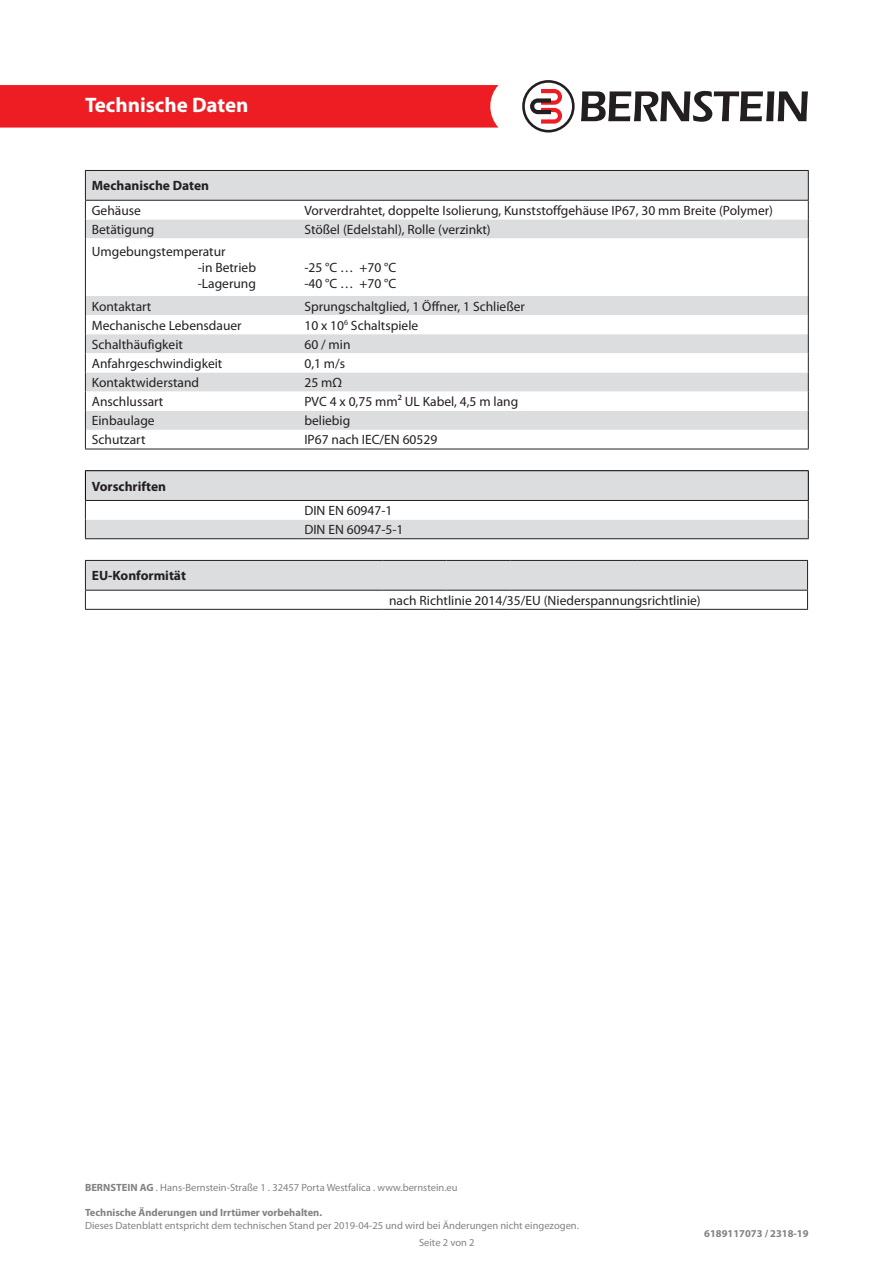
<style>
.page{position:relative;width:893px;height:1263px;background:#fff}
.page>*{position:absolute;margin:0;border:0;box-sizing:border-box;transform-origin:0 0}
.t1{font:700 21px "Myriad Pro";color:#fff}
.t2{font:13.5px "Myriad Pro";color:#231f20}
.t3{font:700 13.5px "Myriad Pro";color:#231f20}
.t4{font:10.5px "Myriad Pro";color:#808285}
.t5{font:700 10.5px "Myriad Pro";color:#808285}
.s1{font-weight:700}
</style>
<div class="page">
<div style="left:0;top:85px;width:498px;height:43px;background:#ee1d23"></div>
<svg style="left:581px;top:91px;width:227px;height:31px"></svg>
<svg style="left:522px;top:80px;width:53px;height:53px"></svg>
<div style="left:86px;top:171px;width:722px;height:29px;background:#dcdddf"></div>
<svg style="left:86px;top:201px;width:722px;height:248px"></svg>
<svg style="left:85px;top:171px;width:1px;height:67px"></svg>
<svg style="left:808px;top:171px;width:1px;height:67px"></svg>
<hr style="left:85px;top:238px;width:1px;height:58px;background:#231f20">
<hr style="left:808px;top:238px;width:1px;height:58px;background:#231f20">
<svg style="left:85px;top:296px;width:1px;height:153px"></svg>
<svg style="left:808px;top:296px;width:1px;height:153px"></svg>
<hr style="left:85px;top:449px;width:213px;height:1px;background:#231f20">
<hr style="left:298px;top:449px;width:511px;height:1px;background:#231f20">
<hr style="left:85px;top:170px;width:213px;height:1px;background:#231f20">
<hr style="left:298px;top:170px;width:511px;height:1px;background:#231f20">
<hr style="left:85px;top:200px;width:213px;height:1px;background:#231f20">
<hr style="left:298px;top:200px;width:511px;height:1px;background:#231f20">
<hr style="left:85px;top:470px;width:213px;height:1px;background:#000">
<hr style="left:298px;top:470px;width:511px;height:1px;background:#000">
<svg style="left:85px;top:471px;width:724px;height:67px"></svg>
<hr style="left:85px;top:538px;width:213px;height:1px;background:#231f20">
<hr style="left:298px;top:538px;width:511px;height:1px;background:#231f20">
<svg style="left:85px;top:561px;width:723px;height:48px"></svg>
<hr style="left:85px;top:560px;width:298px;height:1px;background:#231f20">
<hr style="left:383px;top:560px;width:63px;height:1px;background:#231f20">
<hr style="left:446px;top:560px;width:64px;height:1px;background:#231f20">
<hr style="left:510px;top:560px;width:64px;height:1px;background:#231f20">
<hr style="left:574px;top:560px;width:64px;height:1px;background:#231f20">
<hr style="left:638px;top:560px;width:170px;height:1px;background:#231f20">
<hr style="left:85px;top:590px;width:298px;height:1px;background:#231f20">
<hr style="left:383px;top:590px;width:63px;height:1px;background:#231f20">
<hr style="left:446px;top:590px;width:64px;height:1px;background:#231f20">
<hr style="left:510px;top:590px;width:64px;height:1px;background:#231f20">
<hr style="left:574px;top:590px;width:64px;height:1px;background:#231f20">
<hr style="left:638px;top:590px;width:170px;height:1px;background:#231f20">
<hr style="left:85px;top:609px;width:298px;height:1px;background:#231f20">
<hr style="left:383px;top:609px;width:63px;height:1px;background:#231f20">
<hr style="left:446px;top:609px;width:64px;height:1px;background:#231f20">
<hr style="left:510px;top:609px;width:64px;height:1px;background:#231f20">
<hr style="left:574px;top:609px;width:64px;height:1px;background:#231f20">
<hr style="left:638px;top:609px;width:170px;height:1px;background:#231f20">
<h1 class="t1" style="left:85px;top:91px;width:165px">Technische Daten</h1>
<p class="t3" style="left:92px;top:177px;width:119px">Mechanische Daten</p>
<p class="t2" style="left:92px;top:202px;width:51px">Gehäuse</p>
<p class="t2" style="left:304px;top:202px;width:470px">Vorverdrahtet, doppelte Isolierung, Kunststoffgehäuse IP67, 30 mm Breite (Polymer)</p>
<p class="t2" style="left:92px;top:221px;width:64px">Betätigung</p>
<p class="t2" style="left:304px;top:221px;width:188px">Stößel (Edelstahl), Rolle (verzinkt)</p>
<p class="t2" style="left:92px;top:243px;width:135px">Umgebungstemperatur</p>
<p class="t2" style="left:198px;top:259px;width:60px">-in Betrieb</p>
<p class="t2" style="left:198px;top:276px;width:60px">-Lagerung</p>
<p class="t2" style="left:304px;top:259px;width:93px">-25 °C … +70 °C</p>
<p class="t2" style="left:304px;top:276px;width:93px">-40 °C … +70 °C</p>
<p class="t2" style="left:92px;top:298px;width:61px">Kontaktart</p>
<p class="t2" style="left:304px;top:298px;width:222px">Sprungschaltglied, 1 Öffner, 1 Schließer</p>
<p class="t2" style="left:92px;top:317px;width:151px">Mechanische Lebensdauer</p>
<p class="t2" style="left:304px;top:317px;width:115px">10 x 10<sup>6</sup> Schaltspiele</p>
<p class="t2" style="left:92px;top:336px;width:93px">Schalthäufigkeit</p>
<p class="t2" style="left:304px;top:336px;width:48px">60 / min</p>
<p class="t2" style="left:92px;top:355px;width:132px">Anfahrgeschwindigkeit</p>
<p class="t2" style="left:304px;top:355px;width:42px">0,1 m/s</p>
<p class="t2" style="left:92px;top:374px;width:109px">Kontaktwiderstand</p>
<p class="t2" style="left:304px;top:374px;width:39px">25 mΩ</p>
<p class="t2" style="left:92px;top:393px;width:73px">Anschlussart</p>
<p class="t2" style="left:304px;top:393px;width:215px">PVC 4 x 0,75 mm² UL Kabel, 4,5 m lang</p>
<p class="t2" style="left:92px;top:412px;width:64px">Einbaulage</p>
<p class="t2" style="left:304px;top:412px;width:47px">beliebig</p>
<p class="t2" style="left:92px;top:431px;width:55px">Schutzart</p>
<p class="t2" style="left:304px;top:431px;width:134px">IP67 nach IEC/EN 60529</p>
<p class="t3" style="left:92px;top:477px;width:76px">Vorschriften</p>
<p class="t2" style="left:304px;top:502px;width:90px">DIN EN 60947-1</p>
<p class="t2" style="left:304px;top:521px;width:101px">DIN EN 60947-5-1</p>
<p class="t3" style="left:92px;top:567px;width:96px">EU-Konformität</p>
<p class="t2" style="left:389px;top:592px;width:313px">nach Richtlinie 2014/35/EU (Niederspannungsrichtlinie)</p>
<p class="t4" style="left:85px;top:1181px;width:374px"><span class="s1">BERNSTEIN AG</span> . Hans-Bernstein-Straße 1 . 32457 Porta Westfalica . www.bernstein.eu</p>
<p class="t5" style="left:85px;top:1206px;width:239px">Technische Änderungen und Irrtümer vorbehalten.</p>
<p class="t4" style="left:85px;top:1219px;width:495px">Dieses Datenblatt entspricht dem technischen Stand per 2019-04-25 und wird bei Änderungen nicht eingezogen.</p>
<p class="t4" style="left:419px;top:1236px;width:57px">Seite 2 von 2</p>
<p class="t5" style="left:704px;top:1227px;width:106px">6189117073 / 2318-19</p>
</div>
